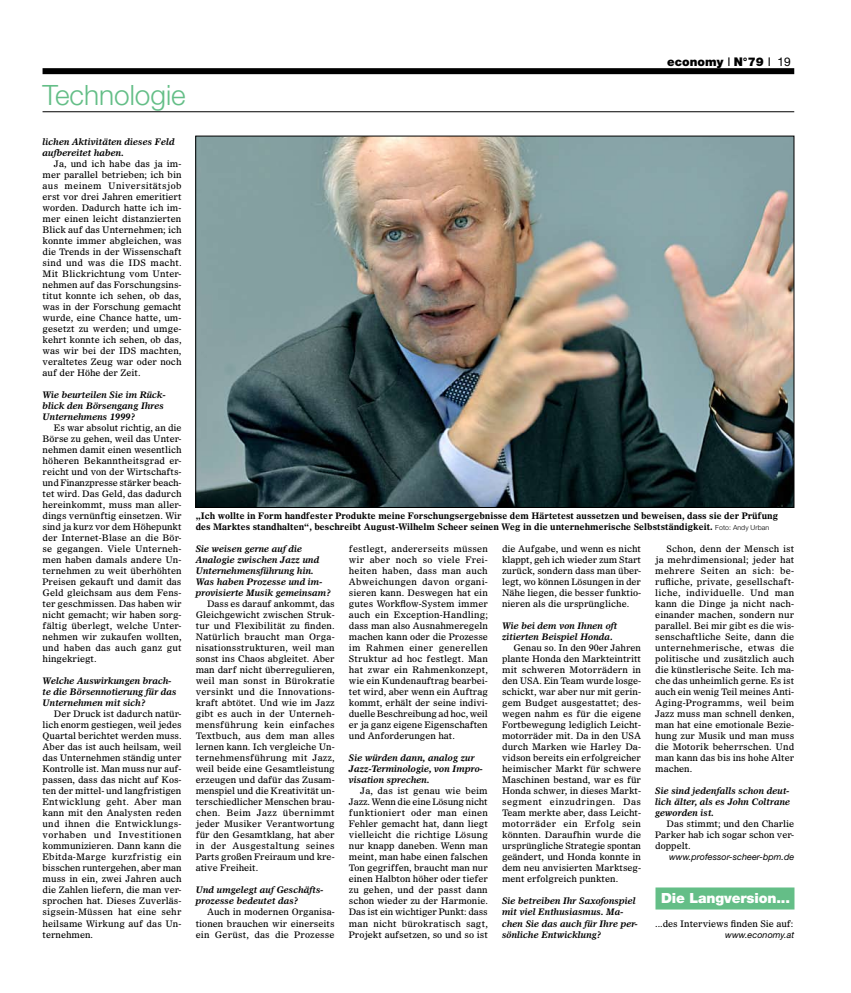
<style>
.page{position:relative;width:851px;height:993px;background:#fff}
.page>*{position:absolute;margin:0;border:0;box-sizing:border-box;transform-origin:0 0}
.t1{font:300 28px "Helvetica Neue LT";color:#64be87}
.t2{font:900 14px "Helvetica Neue LT";letter-spacing:-.01em;color:#fff}
.t3{font:900 12px "Helvetica Neue LT";color:#000}
.t4{font:9px/11px "Olympian LT";color:#000;text-align:justify}
.t5{font:italic 700 9px/11px "Olympian LT";color:#000}
.t6{font:700 9px/11px "Olympian LT";color:#000}
.t7{font:italic 9px "Helvetica Neue LT";letter-spacing:.005em;color:#000}
.s1{font-weight:400}
.s2{font-family:"Helvetica Neue LT";font-weight:300;font-size:7px}
</style>
<div class="page">
<div style="left:43px;top:68px;width:751px;height:6px;background:#000"></div>
<hr style="left:43px;top:111px;width:751px;height:1px;background:#000">
<img style="left:197px;top:138px;width:595px;height:367px">
<div style="left:655px;top:887px;width:139px;height:22px;background:#64be87"></div>
<h1 class="t1" style="left:43px;top:77px;width:145px">Technologie</h1>
<p class="t5" style="left:43px;top:136px;width:134px">lichen Aktivitäten dieses Feld aufbereitet haben.</p>
<p class="t4" style="left:43px;top:158px;width:140px;text-indent:11px">Ja, und ich habe das ja im&shy;mer parallel betrieben; ich bin aus meinem Universitätsjob erst vor drei Jahren emeritiert worden. Dadurch hatte ich im&shy;mer einen leicht distanzierten Blick auf das Unternehmen; ich konnte immer abgleichen, was die Trends in der Wissenschaft sind und was die IDS macht.<br>Mit Blickrichtung vom Unter&shy;nehmen auf das Forschungsins&shy;titut konnte ich sehen, ob das, was in der Forschung gemacht wurde, eine Chance hatte, um&shy;gesetzt zu werden; und umge&shy;kehrt konnte ich sehen, ob das, was wir bei der IDS machten, veraltetes Zeug war oder noch auf der Höhe der Zeit.</p>
<p class="t5" style="left:43px;top:389px;width:125px">Wie beurteilen Sie im Rück&shy;blick den Börsengang Ihres<br>Unternehmens 1999?</p>
<p class="t4" style="left:43px;top:422px;width:140px;text-indent:11px">Es war absolut richtig, an die Börse zu gehen, weil das Unter&shy;nehmen damit einen wesentlich höheren Bekanntheitsgrad er&shy;reicht und von der Wirtschafts&shy;und Finanzpresse stärker beach&shy;tet wird. Das Geld, das dadurch hereinkommt, muss man aller&shy;dings vernünftig einsetzen. Wir sind ja kurz vor dem Höhepunkt der Internet-Blase an die Bör&shy;se gegangen. Viele Unterneh&shy;men haben damals andere Un&shy;ternehmen zu weit überhöhten Preisen gekauft und damit das Geld gleichsam aus dem Fens&shy;ter geschmissen. Das haben wir nicht gemacht; wir haben sorg&shy;fältig überlegt, welche Unter&shy;nehmen wir zukaufen wollten, und haben das auch ganz gut hingekriegt.</p>
<p class="t5" style="left:43px;top:675px;width:136px">Welche Auswirkungen brach&shy;te die Börsennotierung für das<br>Unternehmen mit sich?</p>
<p class="t4" style="left:43px;top:708px;width:140px;text-indent:11px">Der Druck ist dadurch natür&shy;lich enorm gestiegen, weil jedes Quartal berichtet werden muss.<br>Aber das ist auch heilsam, weil das Unternehmen ständig unter Kontrolle ist. Man muss nur auf&shy;passen, dass das nicht auf Kos&shy;ten der mittel- und langfristigen Entwicklung geht. Aber man kann mit den Analysten reden und ihnen die Entwicklungs&shy;vorhaben und Investitionen kommunizieren. Dann kann die Ebitda-Marge kurzfristig ein bisschen runtergehen, aber man muss in ein, zwei Jahren auch die Zahlen liefern, die man ver&shy;sprochen hat. Dieses Zuverläs&shy;sigsein-Müssen hat eine sehr heilsame Wirkung auf das Un&shy;ternehmen.</p>
<h3 class="t3" style="left:667px;top:55px;width:125px">economy <span class="s1">I</span> N°79 <span class="s1">I 19</span></h3>
<p class="t6" style="left:196px;top:510px;width:584px">„Ich wollte in Form handfester Produkte meine Forschungsergebnisse dem Härtetest aussetzen und beweisen, dass sie der Prüfung des Marktes standhalten“, beschreibt August-Wilhelm Scheer seinen Weg in die unternehmerische Selbstständigkeit. <span class="s2">Foto: Andy Urban</span></p>
<p class="t5" style="left:196px;top:543px;width:137px">Sie weisen gerne auf die<br>Analogie zwischen Jazz und<br>Unternehmensführung hin.<br>Was haben Prozesse und im&shy;provisierte Musik gemeinsam?</p>
<p class="t4" style="left:196px;top:598px;width:140px;text-indent:11px">Dass es darauf ankommt, das Gleichgewicht zwischen Struk&shy;tur und Flexibilität zu finden.<br>Natürlich braucht man Orga&shy;nisationsstrukturen, weil man sonst ins Chaos abgleitet. Aber man darf nicht überregulieren, weil man sonst in Bürokratie versinkt und die Innovations&shy;kraft abtötet. Und wie im Jazz gibt es auch in der Unterneh&shy;mensführung kein einfaches Textbuch, aus dem man alles lernen kann. Ich vergleiche Un&shy;ternehmensführung mit Jazz, weil beide eine Gesamtleistung erzeugen und dafür das Zusam&shy;menspiel und die Kreativität un&shy;terschiedlicher Menschen brau&shy;chen. Beim Jazz übernimmt jeder Musiker Verantwortung für den Gesamtklang, hat aber in der Ausgestaltung seines Parts großen Freiraum und kre&shy;ative Freiheit.</p>
<p class="t5" style="left:196px;top:884px;width:129px">Und umgelegt auf Geschäfts&shy;prozesse bedeutet das?</p>
<p class="t4" style="left:196px;top:906px;width:140px;text-indent:11px">Auch in modernen Organisa&shy;tionen brauchen wir einerseits ein Gerüst, das die Prozesse</p>
<p class="t4" style="left:349px;top:543px;width:140px">festlegt, andererseits müssen wir aber noch so viele Frei&shy;heiten haben, dass man auch Abweichungen davon organi&shy;sieren kann. Deswegen hat ein gutes Workflow-System immer auch ein Exception-Handling; dass man also Ausnahmeregeln machen kann oder die Prozesse im Rahmen einer generellen Struktur ad hoc festlegt. Man hat zwar ein Rahmenkonzept, wie ein Kundenauftrag bearbei&shy;tet wird, aber wenn ein Auftrag kommt, erhält der seine indivi&shy;duelle Beschreibung ad hoc, weil er ja ganz eigene Eigenschaften und Anforderungen hat.</p>
<p class="t5" style="left:349px;top:752px;width:135px">Sie würden dann, analog zur<br>Jazz-Terminologie, von Impro&shy;visation sprechen.</p>
<p class="t4" style="left:349px;top:785px;width:140px;text-indent:11px">Ja, das ist genau wie beim Jazz. Wenn die eine Lösung nicht funktioniert oder man einen Fehler gemacht hat, dann liegt vielleicht die richtige Lösung nur knapp daneben. Wenn man meint, man habe einen falschen Ton gegriffen, braucht man nur einen Halbton höher oder tie-fer zu gehen, und der passt dann schon wieder zu der Harmonie.<br>Das ist ein wichtiger Punkt: dass man nicht bürokratisch sagt, Projekt aufsetzen, so und so ist</p>
<p class="t4" style="left:502px;top:543px;width:140px">die Aufgabe, und wenn es nicht klappt, geh ich wieder zum Start zurück, sondern dass man über&shy;legt, wo können Lösungen in der Nähe liegen, die besser funktio&shy;nieren als die ursprüngliche.</p>
<p class="t5" style="left:502px;top:620px;width:117px">Wie bei dem von Ihnen oft zitierten Beispiel Honda.</p>
<p class="t4" style="left:502px;top:642px;width:140px;text-indent:11px">Genau so. In den 90er Jahren plante Honda den Markteintritt mit schweren Motorrädern in den USA. Ein Team wurde losge&shy;schickt, war aber nur mit gerin&shy;gem Budget ausgestattet; des&shy;wegen nahm es für die eigene Fortbewegung lediglich Leicht&shy;motorräder mit. Da in den USA durch Marken wie Harley Da&shy;vidson bereits ein erfolgreicher heimischer Markt für schwere Maschinen bestand, war es für Honda schwer, in dieses Markt&shy;segment einzudringen. Das Team merkte aber, dass Leicht&shy;motorräder ein Erfolg sein könnten. Daraufhin wurde die ursprüngliche Strategie spontan geändert, und Honda konnte in dem neu anvisierten Marktseg&shy;ment erfolgreich punkten.</p>
<p class="t5" style="left:502px;top:895px;width:137px">Sie betreiben Ihr Saxofonspiel mit viel Enthusiasmus. Ma&shy;chen Sie das auch für Ihre per&shy;sönliche Entwicklung?</p>
<p class="t4" style="left:655px;top:543px;width:140px;text-indent:11px">Schon, denn der Mensch ist ja mehrdimensional; jeder hat mehrere Seiten an sich: be&shy;rufliche, private, gesellschaft&shy;liche, individuelle. Und man kann die Dinge ja nicht nach&shy;einander machen, sondern nur parallel. Bei mir gibt es die wis&shy;senschaftliche Seite, dann die unternehmerische, etwas die politische und zusätzlich auch die künstlerische Seite. Ich ma&shy;che das unheimlich gerne. Es ist auch ein wenig Teil meines Anti-Aging-Programms, weil beim Jazz muss man schnell denken, man hat eine emotionale Bezie&shy;hung zur Musik und man muss die Motorik beherrschen. Und man kann das bis ins hohe Alter machen.</p>
<p class="t5" style="left:655px;top:785px;width:136px;text-align:justify">Sie sind jedenfalls schon deut&shy;lich älter, als es John Coltrane geworden ist.</p>
<p class="t4" style="left:655px;top:818px;width:140px;text-indent:11px">Das stimmt; und den Charlie Parker hab ich sogar schon ver&shy;doppelt.</p>
<p class="t7" style="left:669px;top:851px;width:127px">www.professor-scheer-bpm.de</p>
<h2 class="t2" style="left:661px;top:889px;width:130px">Die Langversion...</h2>
<p class="t4" style="left:655px;top:917px;width:140px">...des Interviews finden Sie auf:</p>
<p class="t7" style="left:725px;top:928px;width:71px">www.economy.at</p>
</div>
